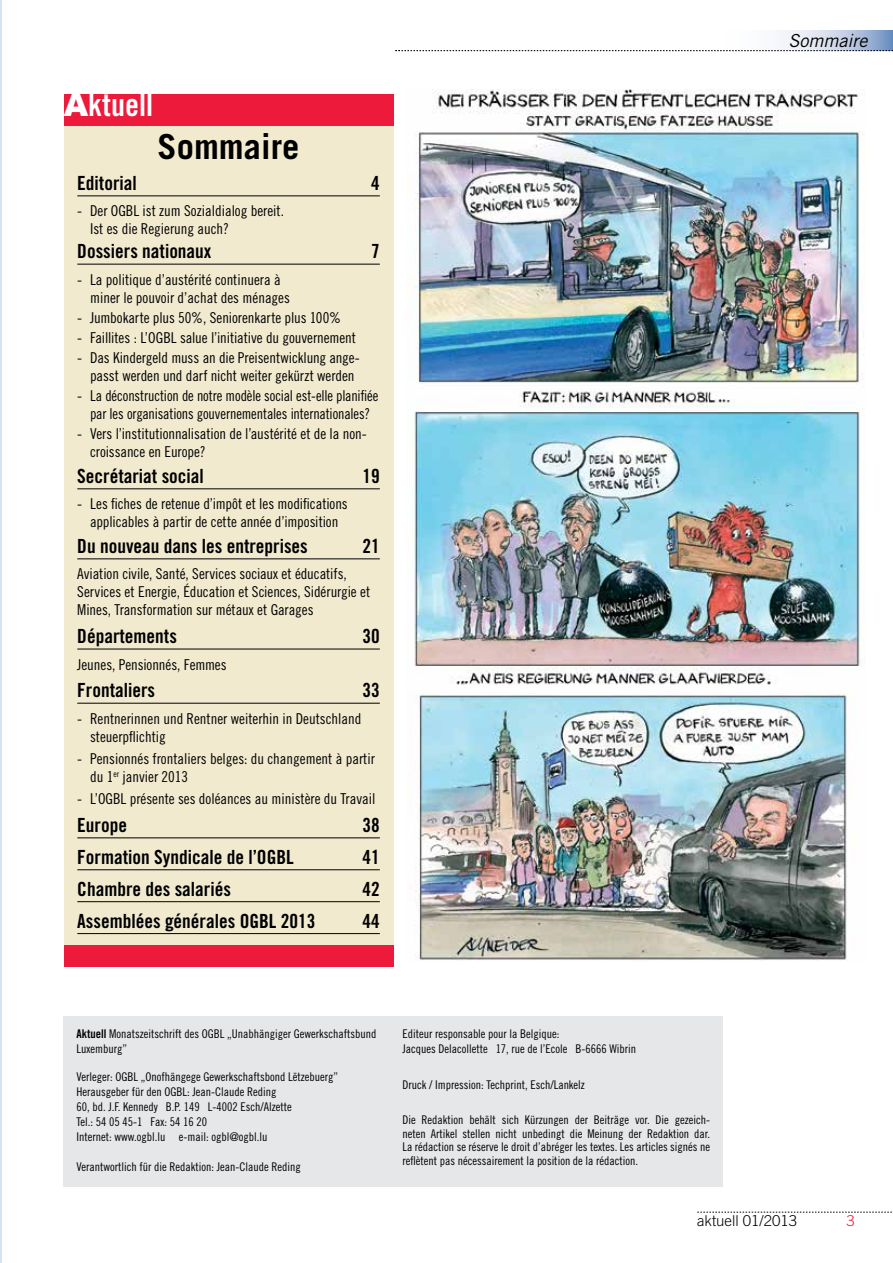
<style>
.page{position:relative;width:893px;height:1263px;background:#fff}
.page>*{position:absolute;margin:0;border:0;box-sizing:border-box;transform-origin:0 0}
.t1{font:700 34.5px "Trade Gothic LT Std";color:#000}
.t2{font:31.5px "Trade Gothic LT Std Bd Cn 20";color:#fff}
.t3{font:19.5px "Trade Gothic LT Std Bd Cn 20";color:#000}
.t4{font:italic 18px "Trade Gothic LT Std";color:#000}
.t5{font:15px/18px "Trade Gothic LT Std Cn 18";color:#000}
.t6{font:300 15px "Trade Gothic LT Std";color:#000}
.t7{font:300 15px "Trade Gothic LT Std";color:#ed1a3b}
.t8{font:12px/15px "Trade Gothic LT Std Cn 18";color:#000}
.s1{font-family:"Arial";font-weight:900}
.s2{font-family:"Trade Gothic LT Std Bd Cn 20"}
</style>
<div class="page">
<svg style="left:697px;top:1212px;width:195px;height:1px"></svg>
<hr style="left:0;top:0;width:2px;height:1263px;background:#d4e4f5">
<svg style="left:780px;top:31px;width:113px;height:19px;background:#c3cfe4"></svg>
<svg style="left:395px;top:50px;width:498px;height:1px"></svg>
<div style="left:64px;top:1016px;width:659px;height:170px;background:#e6e7e8"></div>
<div style="left:64px;top:109px;width:329px;height:836px;background:#f1eacf"></div>
<div style="left:64px;top:945px;width:329px;height:21px;background:#ed1a3b"></div>
<hr style="left:77px;top:195px;width:303px;height:1px;background:#000">
<hr style="left:77px;top:264px;width:303px;height:1px;background:#000">
<hr style="left:77px;top:488px;width:303px;height:1px;background:#000">
<hr style="left:77px;top:558px;width:303px;height:1px;background:#000">
<hr style="left:77px;top:648px;width:303px;height:1px;background:#000">
<hr style="left:77px;top:703px;width:303px;height:1px;background:#000">
<hr style="left:77px;top:837px;width:303px;height:1px;background:#000">
<hr style="left:77px;top:869px;width:303px;height:1px;background:#000">
<hr style="left:77px;top:901px;width:303px;height:1px;background:#000">
<hr style="left:77px;top:933px;width:303px;height:1px;background:#000">
<div style="left:64px;top:94px;width:329px;height:31px;background:#ed1a3b"></div>
<img style="left:406px;top:89px;width:459px;height:872px">
<h2 class="t2" style="left:64px;top:86px;width:91px"><span class="s1">A</span>ktuell</h2>
<h1 class="t1" style="left:158px;top:125px;width:143px">Sommaire</h1>
<h3 class="t3" style="left:77px;top:171px;width:61px">Editorial</h3>
<h3 class="t3" style="left:371px;top:171px;width:10px">4</h3>
<p class="t5" style="left:90px;top:202px;width:196px;text-indent:-13px">- Der OGBL ist zum Sozialdialog bereit.<br>Ist es die Regierung auch?</p>
<h3 class="t3" style="left:77px;top:239px;width:136px">Dossiers nationaux</h3>
<h3 class="t3" style="left:371px;top:239px;width:10px">7</h3>
<p class="t5" style="left:90px;top:270px;width:201px;text-indent:-13px">- La politique d’austérité continuera à miner le pouvoir d’achat des ménages</p>
<p class="t5" style="left:77px;top:308px;width:265px">- Jumbokarte plus 50%, Seniorenkarte plus 100%</p>
<p class="t5" style="left:77px;top:328px;width:280px">- Faillites : L’OGBL salue l’initiative du gouvernement</p>
<p class="t5" style="left:77px;top:348px;width:284px;text-align:center">- Das Kindergeld muss an die Preisentwicklung ange&shy;passt werden und darf nicht weiter gekürzt werden</p>
<p class="t5" style="left:77px;top:387px;width:303px;text-align:center">- La déconstruction de notre modèle social est-elle planifiée par les organisations gouvernementales internationales?</p>
<p class="t5" style="left:90px;top:425px;width:278px;text-indent:-13px">- Vers l’institutionnalisation de l’austérité et de la non&shy;croissance en Europe?</p>
<h3 class="t3" style="left:77px;top:464px;width:128px">Secrétariat social</h3>
<h3 class="t3" style="left:362px;top:464px;width:19px">19</h3>
<p class="t5" style="left:77px;top:495px;width:272px;text-align:center">- Les fiches de retenue d’impôt et les modifications applicables à partir de cette année d’imposition</p>
<h3 class="t3" style="left:77px;top:534px;width:232px">Du nouveau dans les entreprises</h3>
<h3 class="t3" style="left:362px;top:534px;width:19px">21</h3>
<p class="t5" style="left:77px;top:565px;width:294px">Aviation civile, Santé, Services sociaux et éducatifs,<br>Services et Energie, Éducation et Sciences, Sidérurgie et<br>Mines, Transformation sur métaux et Garages</p>
<h3 class="t3" style="left:77px;top:624px;width:101px">Départements</h3>
<h3 class="t3" style="left:362px;top:624px;width:19px">30</h3>
<p class="t5" style="left:77px;top:655px;width:151px">Jeunes, Pensionnés, Femmes</p>
<h3 class="t3" style="left:77px;top:678px;width:79px">Frontaliers</h3>
<h3 class="t3" style="left:362px;top:678px;width:19px">33</h3>
<p class="t5" style="left:90px;top:709px;width:273px;text-indent:-13px">- Rentnerinnen und Rentner weiterhin in Deutschland steuerpflichtig</p>
<p class="t5" style="left:90px;top:749px;width:286px;text-indent:-13px">- Pensionnés frontaliers belges: du changement à partir du 1<sup>er</sup> janvier 2013</p>
<p class="t5" style="left:77px;top:790px;width:300px">- L’OGBL présente ses doléances au ministère du Travail</p>
<h3 class="t3" style="left:77px;top:813px;width:51px">Europe</h3>
<h3 class="t3" style="left:362px;top:813px;width:19px">38</h3>
<h3 class="t3" style="left:77px;top:845px;width:218px">Formation Syndicale de l’OGBL</h3>
<h3 class="t3" style="left:362px;top:845px;width:19px">41</h3>
<h3 class="t3" style="left:77px;top:877px;width:155px">Chambre des salariés</h3>
<h3 class="t3" style="left:362px;top:877px;width:19px">42</h3>
<h3 class="t3" style="left:77px;top:909px;width:240px">Assemblées générales OGBL 2013</h3>
<h3 class="t3" style="left:362px;top:909px;width:19px">44</h3>
<p class="t4" style="left:788px;top:29px;width:80px">Sommaire</p>
<p class="t4" style="left:851px;top:29px;width:17px">xy</p>
<p class="t8" style="left:77px;top:1026px;width:301px"><span class="s2">Aktuell</span> Monatszeitschrift des OGBL „Unabhängiger Gewerkschaftsbund<br>Luxemburg”</p>
<p class="t8" style="left:77px;top:1068px;width:263px">Verleger: OGBL „Onofhängege Gewerkschaftsbond Lëtzebuerg” Herausgeber für den OGBL: Jean-Claude Reding<br>60, bd. J.F. Kennedy B.P. 149 L-4002 Esch/Alzette<br>Tel.: 54 05 45-1 Fax: 54 16 20<br>Internet: www.ogbl.lu e-mail: ogbl@ogbl.lu</p>
<p class="t8" style="left:77px;top:1158px;width:226px">Verantwortlich für die Redaktion: Jean-Claude Reding</p>
<p class="t8" style="left:402px;top:1026px;width:235px">Editeur responsable pour la Belgique:<br>Jacques Delacollette 17, rue de l’Ecole B-6666 Wibrin</p>
<p class="t8" style="left:402px;top:1077px;width:184px">Druck / Impression: Techprint, Esch/Lankelz</p>
<p class="t8" style="left:402px;top:1113px;width:309px;line-height:13.5px;text-align:justify">Die Redaktion behält sich Kürzungen der Beiträge vor. Die gezeich&shy;neten Artikel stellen nicht unbedingt die Meinung der Redaktion dar.<br>La rédaction se réserve le droit d’abréger les textes. Les articles signés ne reflètent pas nécessairement la position de la rédaction.</p>
<p class="t6" style="left:697px;top:1212px;width:102px">aktuell 01/2013</p>
<p class="t7" style="left:846px;top:1212px;width:10px">3</p>
</div>
